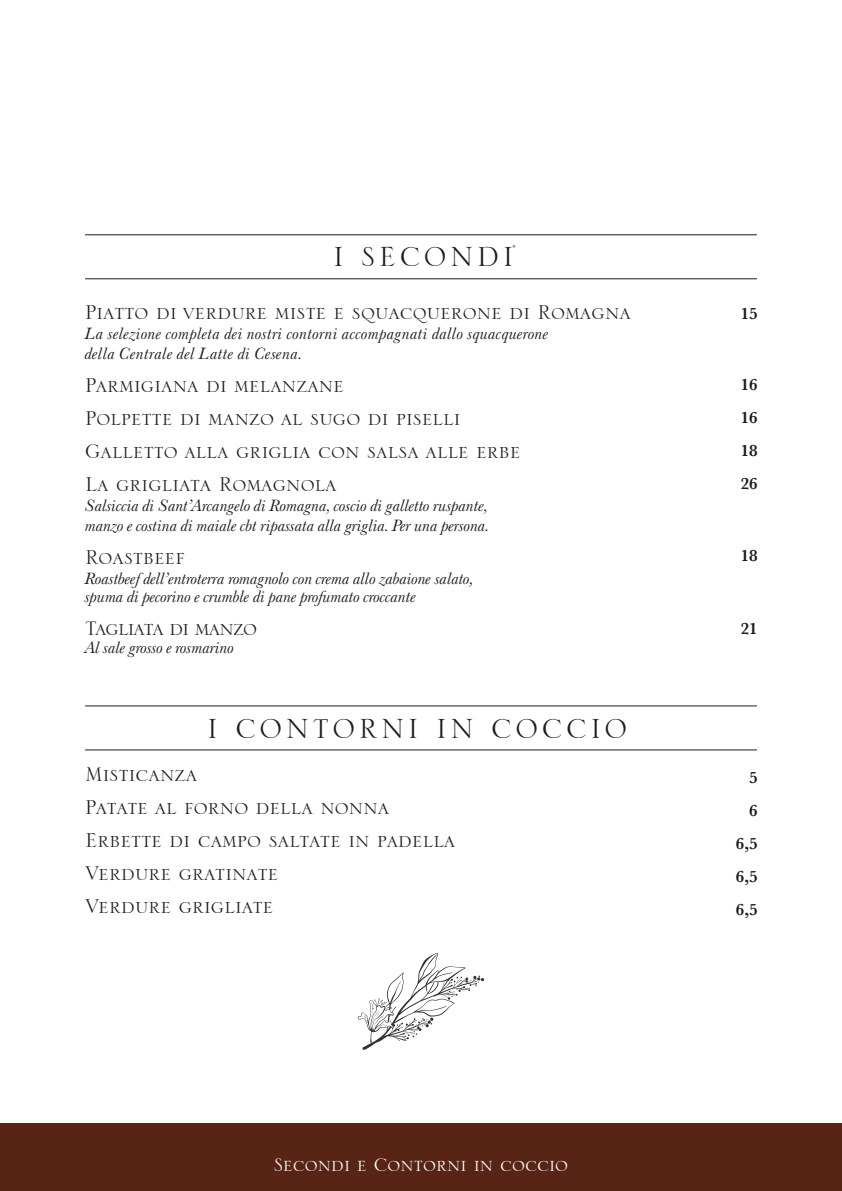
<style>
.page{position:relative;width:842px;height:1191px;background:#fff}
.page>*{position:absolute;margin:0;border:0;box-sizing:border-box;transform-origin:0 0}
.t1{font:36px "Serlio LH";letter-spacing:.1em;color:#1d1d1b}
.t2{font:26px/33px "Serlio LH";color:#1d1d1b}
.t3{font:26px "Serlio LH";letter-spacing:-.035em;color:#1d1d1b}
.t4{font:24px "Serlio LH";color:#fff}
.t5{font:italic 17px/20px "Baskerville No 2 BT";letter-spacing:-.025em;color:#1d1d1b}
.t6{font:italic 17px/20px "Baskerville No 2 BT";color:#1d1d1b}
.t7{font:600 17px/33px "Baskerville";color:#1d1d1b;text-align:right}
.t8{font:11.6px "Serlio LH";color:#1d1d1b}
</style>
<div class="page">
<hr style="left:85px;top:749px;width:672px;height:1px;background:#1d1d1b">
<hr style="left:85px;top:705px;width:672px;height:1px;background:#1d1d1b">
<svg style="left:358px;top:953px;width:126px;height:96px"></svg>
<hr style="left:85px;top:278px;width:672px;height:1px;background:#1d1d1b">
<hr style="left:85px;top:234px;width:672px;height:1px;background:#1d1d1b">
<div style="left:0;top:1123px;width:842px;height:68px;background:#582416"></div>
<p class="t8" style="left:512px;top:242px;width:5px">*</p>
<h1 class="t1" style="left:333px;top:238px;width:182px">I SECONDI</h1>
<p class="t2" style="left:85px;top:295px;width:547px">Piatto di verdure miste e squacquerone di Romagna</p>
<p class="t6" style="left:85px;top:323px;width:465px">La selezione completa dei nostri contorni accompagnati dallo squacquerone della Centrale del Latte di Cesena.</p>
<p class="t2" style="left:85px;top:368px;width:437px">Parmigiana di melanzane<br>Polpette di manzo al sugo di piselli<br>Galletto alla griglia con salsa alle erbe<br>La grigliata Romagnola</p>
<p class="t5" style="left:85px;top:495px;width:406px">Salsiccia di Sant’Arcangelo di Romagna, coscio di galletto ruspante, manzo e costina di maiale cbt ripassata alla griglia. Per una persona.</p>
<p class="t2" style="left:85px;top:540px;width:102px">Roastbeef</p>
<p class="t5" style="left:85px;top:569px;width:390px;line-height:18px">Roastbeef dell’entroterra romagnolo con crema allo zabaione salato, spuma di pecorino e crumble di pane profumato croccante</p>
<p class="t3" style="left:85px;top:614px;width:174px">Tagliata di manzo</p>
<p class="t5" style="left:85px;top:637px;width:151px">Al sale grosso e rosmarino</p>
<h1 class="t1" style="left:207px;top:709px;width:422px">I CONTORNI IN COCCIO</h1>
<p class="t7" style="left:741px;top:297px;width:18px">15</p>
<p class="t7" style="left:741px;top:368px;width:18px;text-align:justify">16<br>16<br>18<br>26</p>
<p class="t7" style="left:741px;top:539px;width:18px">18</p>
<p class="t7" style="left:741px;top:612px;width:18px">21</p>
<p class="t2" style="left:85px;top:758px;width:372px">Misticanza<br>Patate al forno della nonna<br>Erbette di campo saltate in padella<br>Verdure gratinate<br>Verdure grigliate</p>
<p class="t7" style="left:736px;top:760px;width:23px">5<br>6<br>6,5<br>6,5<br>6,5</p>
<p class="t4" style="left:274px;top:1151px;width:296px">Secondi e Contorni in coccio</p>
</div>
